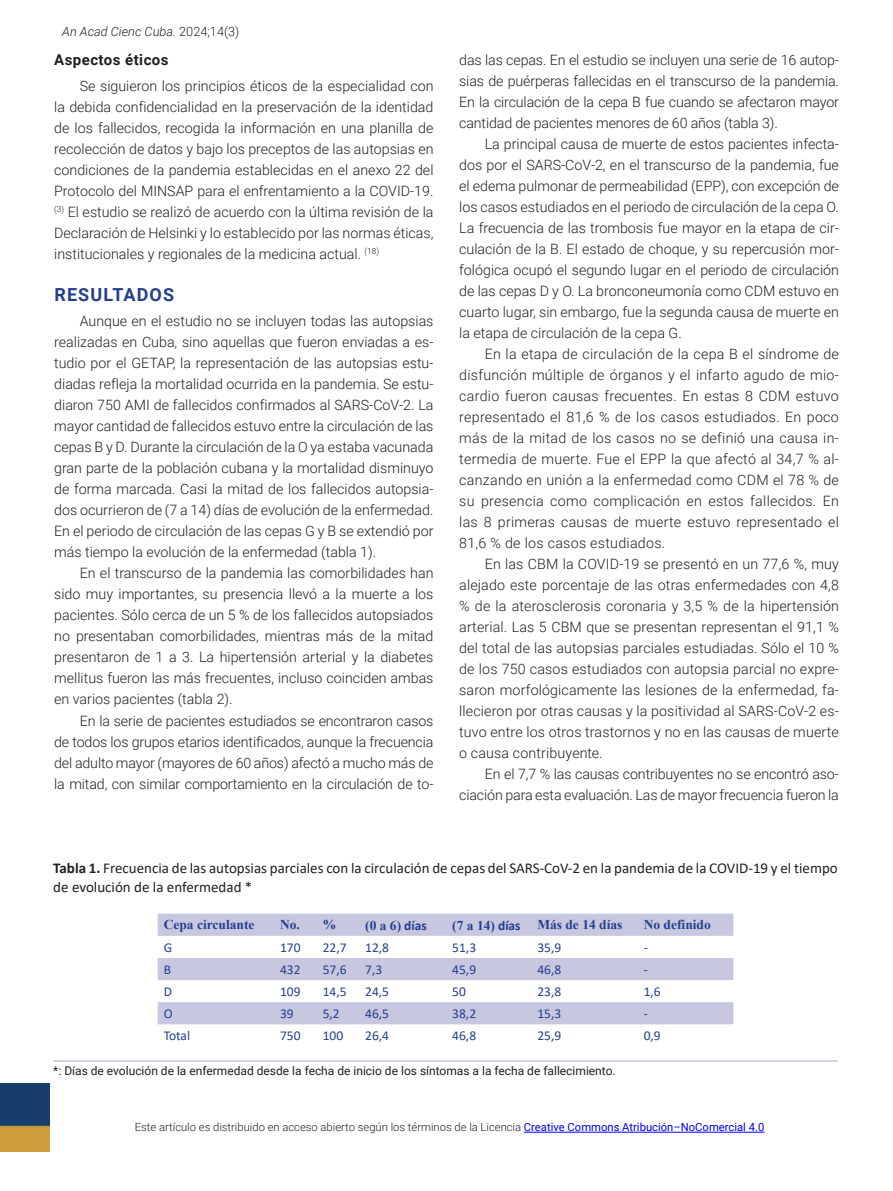
<style>
.page{position:relative;width:893px;height:1191px;background:#fff}
.page>*{position:absolute;margin:0;border:0;box-sizing:border-box;transform-origin:0 0}
.Val_2{font:700 18px "Roboto";letter-spacing:.06em;color:#253f8e}
.Tabla_Título{font:15px/19.5px "Calibri";color:#231f20}
.Val_3{font:700 15px "Roboto";letter-spacing:.03em;color:#231f20}
.Texto_Normal{font:300 14.25px/21px "Roboto";color:#231f20;text-align:justify}
.Tabla_Cuerpo{font:13.5px "Calibri";color:#253f8e}
.Tabla_Cabezal{font:700 13.5px "Times New Roman";color:#253f8e}
.t1{font:italic 300 12.75px "Roboto";color:#231f20}
.Tabla_Nota{font:12px "Roboto";color:#231f20}
.t2{font:300 11.25px "Roboto";color:#231f20}
.s1{font-style:normal}
.s2{font-weight:700}
.s3{font-family:"Calibri"}
.s4{font-weight:400;color:#00f}
</style>
<div class="page">
<img style="left:0;top:1083px;width:49px;height:68px">
<hr style="left:524px;top:1132px;width:240px;height:1px;background:#00f">
<hr style="left:53px;top:1060px;width:785px;height:1px;background:#c7c7e0">
<svg style="left:158px;top:913px;width:575px;height:111px;fill:#c7c7e0"></svg>
<p class="t1" style="left:62px;top:22px;width:179px">An Acad Cienc Cuba. <span class="s1">2024;14(3)</span></p>
<p class="Val_3" style="left:54px;top:50px;width:116px">Aspectos éticos</p>
<p class="Texto_Normal" style="left:54px;top:75px;width:381px;text-indent:26px">Se siguieron los principios éticos de la especialidad con la debida confidencialidad en la preservación de la identidad de los fallecidos, recogida la información en una planilla de recolección de datos y bajo los preceptos de las autopsias en condiciones de la pandemia establecidas en el anexo 22 del Protocolo del MINSAP para el enfrentamiento a la COVID-19. <sup>(3)</sup> El estudio se realizó de acuerdo con la última revisión de la Declaración de Helsinki y lo establecido por las normas éticas, institucionales y regionales de la medicina actual. <sup>(18)</sup></p>
<p class="Val_2" style="left:55px;top:282px;width:121px">RESULTADOS</p>
<p class="Texto_Normal" style="left:54px;top:310px;width:381px;text-indent:26px">Aunque en el estudio no se incluyen todas las autopsias realizadas en Cuba, sino aquellas que fueron enviadas a es&shy;tudio por el GETAP, la representación de las autopsias estu&shy;diadas refleja la mortalidad ocurrida en la pandemia. Se estu&shy;diaron 750 AMI de fallecidos confirmados al SARS-CoV-2. La mayor cantidad de fallecidos estuvo entre la circulación de las cepas B y D. Durante la circulación de la O ya estaba vacunada gran parte de la población cubana y la mortalidad disminuyo de forma marcada. Casi la mitad de los fallecidos autopsia&shy;dos ocurrieron de (7 a 14) días de evolución de la enfermedad.<br>En el periodo de circulación de las cepas G y B se extendió por más tiempo la evolución de la enfermedad (tabla 1).</p>
<p class="Texto_Normal" style="left:54px;top:562px;width:381px;text-indent:26px">En el transcurso de la pandemia las comorbilidades han sido muy importantes, su presencia llevó a la muerte a los pacientes. Sólo cerca de un 5 % de los fallecidos autopsiados no presentaban comorbilidades, mientras más de la mitad presentaron de 1 a 3. La hipertensión arterial y la diabetes mellitus fueron las más frecuentes, incluso coinciden ambas en varios pacientes (tabla 2).</p>
<p class="Texto_Normal" style="left:54px;top:709px;width:381px;text-indent:26px">En la serie de pacientes estudiados se encontraron casos de todos los grupos etarios identificados, aunque la frecuencia del adulto mayor (mayores de 60 años) afectó a mucho más de la mitad, con similar comportamiento en la circulación de to-</p>
<p class="Texto_Normal" style="left:459px;top:48px;width:381px">das las cepas. En el estudio se incluyen una serie de 16 autop&shy;sias de puérperas fallecidas en el transcurso de la pandemia.<br>En la circulación de la cepa B fue cuando se afectaron mayor cantidad de pacientes menores de 60 años (tabla 3).</p>
<p class="Texto_Normal" style="left:459px;top:132px;width:381px;text-indent:26px">La principal causa de muerte de estos pacientes infecta&shy;dos por el SARS-CoV-2, en el transcurso de la pandemia, fue el edema pulmonar de permeabilidad (EPP), con excepción de los casos estudiados en el periodo de circulación de la cepa O.<br>La frecuencia de las trombosis fue mayor en la etapa de cir&shy;culación de la B. El estado de choque, y su repercusión mor&shy;fológica ocupó el segundo lugar en el periodo de circulación de las cepas D y O. La bronconeumonía como CDM estuvo en cuarto lugar, sin embargo, fue la segunda causa de muerte en la etapa de circulación de la cepa G.</p>
<p class="Texto_Normal" style="left:459px;top:342px;width:381px;text-indent:26px">En la etapa de circulación de la cepa B el síndrome de disfunción múltiple de órganos y el infarto agudo de mio&shy;cardio fueron causas frecuentes. En estas 8 CDM estuvo representado el 81,6 % de los casos estudiados. En poco más de la mitad de los casos no se definió una causa in&shy;termedia de muerte. Fue el EPP la que afectó al 34,7 % al&shy;canzando en unión a la enfermedad como CDM el 78 % de su presencia como complicación en estos fallecidos. En las 8 primeras causas de muerte estuvo representado el 81,6 % de los casos estudiados.</p>
<p class="Texto_Normal" style="left:459px;top:552px;width:381px;text-indent:26px">En las CBM la COVID-19 se presentó en un 77,6 %, muy alejado este porcentaje de las otras enfermedades con 4,8 % de la aterosclerosis coronaria y 3,5 % de la hipertensión arterial. Las 5 CBM que se presentan representan el 91,1 % del total de las autopsias parciales estudiadas. Sólo el 10 % de los 750 casos estudiados con autopsia parcial no expre&shy;saron morfológicamente las lesiones de la enfermedad, fa&shy;llecieron por otras causas y la positividad al SARS-CoV-2 es&shy;tuvo entre los otros trastornos y no en las causas de muerte o causa contribuyente.</p>
<p class="Texto_Normal" style="left:459px;top:762px;width:381px;text-align:right">En el 7,7 % las causas contribuyentes no se encontró aso&shy;ciación para esta evaluación. Las de mayor frecuencia fueron la</p>
<p class="Tabla_Título" style="left:53px;top:857px;width:786px"><span class="s2">Tabla 1.</span> Frecuencia de las autopsias parciales con la circulación de cepas del SARS-CoV-2 en la pandemia de la COVID-19 y el tiempo de evolución de la enfermedad *</p>
<p class="Tabla_Cabezal" style="left:164px;top:914px;width:92px">Cepa circulante</p>
<p class="Tabla_Cabezal" style="left:280px;top:914px;width:21px">No.</p>
<p class="Tabla_Cabezal" style="left:323px;top:914px;width:15px">%</p>
<p class="Tabla_Cabezal" style="left:365px;top:915px;width:63px">(0 a 6) <span class="s3">días</span></p>
<p class="Tabla_Cabezal" style="left:452px;top:915px;width:70px">(7 a 14) <span class="s3">días</span></p>
<p class="Tabla_Cabezal" style="left:537px;top:914px;width:87px">Más de 14 días</p>
<p class="Tabla_Cabezal" style="left:644px;top:914px;width:69px">No definido</p>
<p class="Tabla_Cuerpo" style="left:164px;top:938px;width:10px">G</p>
<p class="Tabla_Cuerpo" style="left:280px;top:938px;width:22px">170</p>
<p class="Tabla_Cuerpo" style="left:323px;top:938px;width:25px">22,7</p>
<p class="Tabla_Cuerpo" style="left:365px;top:938px;width:25px">12,8</p>
<p class="Tabla_Cuerpo" style="left:452px;top:938px;width:25px">51,3</p>
<p class="Tabla_Cuerpo" style="left:537px;top:938px;width:25px">35,9</p>
<p class="Tabla_Cuerpo" style="left:644px;top:938px;width:6px">-</p>
<p class="Tabla_Cuerpo" style="left:164px;top:960px;width:9px">B</p>
<p class="Tabla_Cuerpo" style="left:280px;top:960px;width:22px">432</p>
<p class="Tabla_Cuerpo" style="left:323px;top:960px;width:25px">57,6</p>
<p class="Tabla_Cuerpo" style="left:365px;top:960px;width:19px">7,3</p>
<p class="Tabla_Cuerpo" style="left:452px;top:960px;width:25px">45,9</p>
<p class="Tabla_Cuerpo" style="left:537px;top:960px;width:25px">46,8</p>
<p class="Tabla_Cuerpo" style="left:644px;top:960px;width:6px">-</p>
<p class="Tabla_Cuerpo" style="left:164px;top:982px;width:10px">D</p>
<p class="Tabla_Cuerpo" style="left:280px;top:982px;width:22px">109</p>
<p class="Tabla_Cuerpo" style="left:323px;top:982px;width:25px">14,5</p>
<p class="Tabla_Cuerpo" style="left:365px;top:982px;width:25px">24,5</p>
<p class="Tabla_Cuerpo" style="left:452px;top:982px;width:15px">50</p>
<p class="Tabla_Cuerpo" style="left:537px;top:982px;width:25px">23,8</p>
<p class="Tabla_Cuerpo" style="left:644px;top:982px;width:19px">1,6</p>
<p class="Tabla_Cuerpo" style="left:164px;top:1004px;width:10px">O</p>
<p class="Tabla_Cuerpo" style="left:280px;top:1004px;width:15px">39</p>
<p class="Tabla_Cuerpo" style="left:323px;top:1004px;width:19px">5,2</p>
<p class="Tabla_Cuerpo" style="left:365px;top:1004px;width:25px">46,5</p>
<p class="Tabla_Cuerpo" style="left:452px;top:1004px;width:25px">38,2</p>
<p class="Tabla_Cuerpo" style="left:537px;top:1004px;width:25px">15,3</p>
<p class="Tabla_Cuerpo" style="left:644px;top:1004px;width:6px">-</p>
<p class="Tabla_Cuerpo" style="left:164px;top:1026px;width:28px">Total</p>
<p class="Tabla_Cuerpo" style="left:280px;top:1026px;width:22px">750</p>
<p class="Tabla_Cuerpo" style="left:323px;top:1026px;width:22px">100</p>
<p class="Tabla_Cuerpo" style="left:365px;top:1026px;width:25px">26,4</p>
<p class="Tabla_Cuerpo" style="left:452px;top:1026px;width:25px">46,8</p>
<p class="Tabla_Cuerpo" style="left:537px;top:1026px;width:25px">25,9</p>
<p class="Tabla_Cuerpo" style="left:644px;top:1026px;width:19px">0,9</p>
<p class="Tabla_Nota" style="left:53px;top:1061px;width:564px">*: Días de evolución de la enfermedad desde la fecha de inicio de los síntomas a la fecha de fallecimiento.</p>
<p class="t2" style="left:135px;top:1119px;width:631px">Este artículo es distribuido en acceso abierto según los términos de la Licencia <span class="s4">Creative Commons Atribución–NoComercial 4.0</span></p>
</div>
